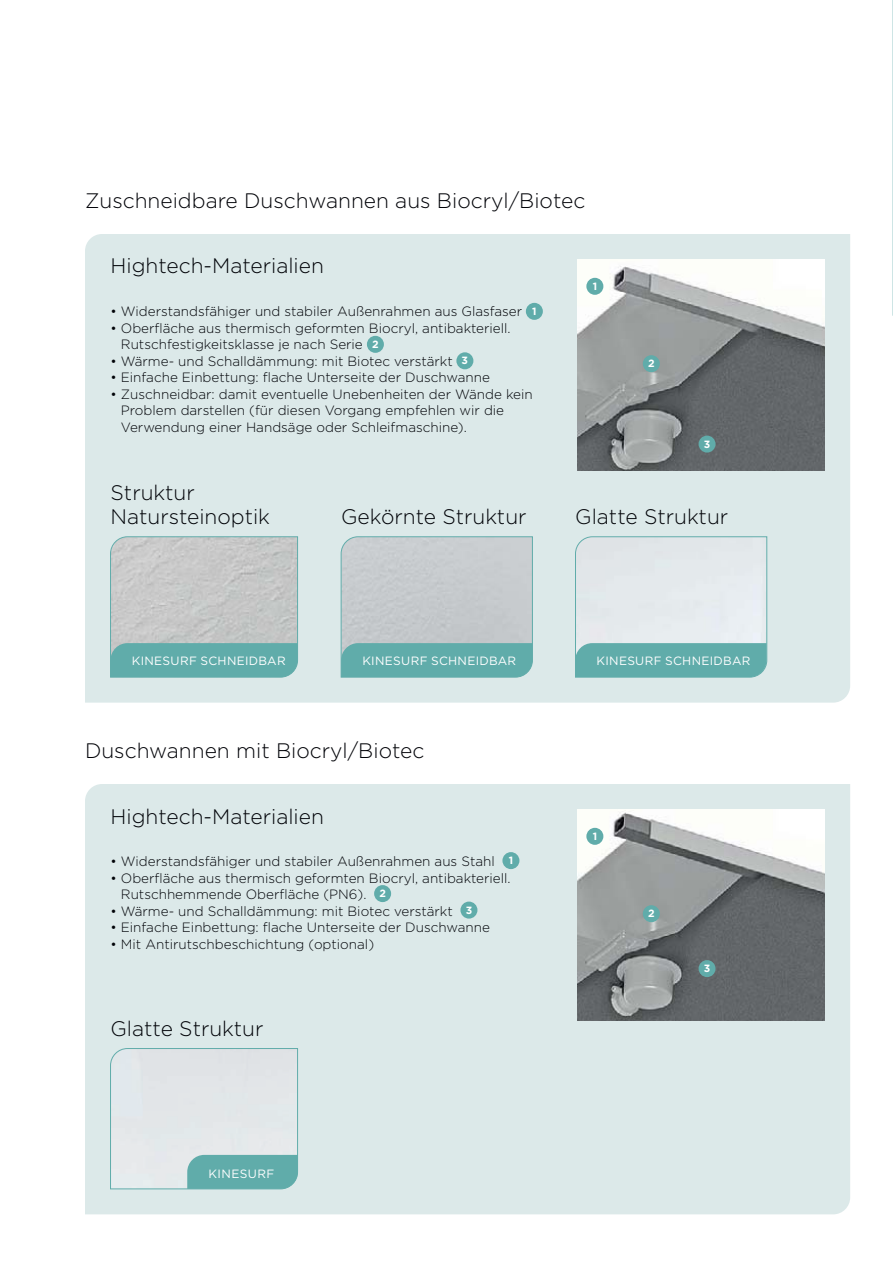
<style>
.page{position:relative;width:893px;height:1263px;background:#fff}
.page>*{position:absolute;margin:0;border:0;box-sizing:border-box;transform-origin:0 0}
.t1{font:300 21px/24px "Gotham";color:#000207}
.t2{font:300 13.5px/16.5px "Gotham";color:#000207}
.t3{font:12px "Gotham";letter-spacing:.025em;color:#fff}
.t4{font:700 10.5px "Gotham";color:#fff}
.s1{font-weight:700;font-size:10.5px;color:#fff}
</style>
<div class="page">
<div style="left:85px;top:234px;width:765px;height:469px;background:#dce9e9"></div>
<div style="left:85px;top:784px;width:765px;height:430px;background:#dce9e9"></div>
<img style="left:577px;top:260px;width:247px;height:210px">
<img style="left:577px;top:810px;width:247px;height:210px">
<div style="left:526px;top:303px;width:17px;height:17px;background:#60acaa;border-radius:50%"></div>
<div style="left:367px;top:336px;width:17px;height:17px;background:#60acaa;border-radius:50%"></div>
<div style="left:456px;top:352px;width:17px;height:17px;background:#60acaa;border-radius:50%"></div>
<div style="left:502px;top:852px;width:17px;height:17px;background:#60acaa;border-radius:50%"></div>
<div style="left:374px;top:885px;width:17px;height:17px;background:#60acaa;border-radius:50%"></div>
<div style="left:460px;top:902px;width:17px;height:17px;background:#60acaa;border-radius:50%"></div>
<svg style="left:110px;top:536px;width:188px;height:142px;background:#acc0c0"></svg>
<svg style="left:341px;top:536px;width:192px;height:142px;background:#abc2c4"></svg>
<svg style="left:575px;top:536px;width:192px;height:142px;background:#c0d8da"></svg>
<div style="left:586px;top:278px;width:17px;height:17px;background:#60acaa;border-radius:50%"></div>
<div style="left:586px;top:828px;width:17px;height:17px;background:#60acaa;border-radius:50%"></div>
<div style="left:643px;top:355px;width:17px;height:17px;background:#60acaa;border-radius:50%"></div>
<div style="left:643px;top:905px;width:17px;height:17px;background:#60acaa;border-radius:50%"></div>
<div style="left:698px;top:436px;width:17px;height:17px;background:#60acaa;border-radius:50%"></div>
<div style="left:698px;top:960px;width:17px;height:17px;background:#60acaa;border-radius:50%"></div>
<svg style="left:110px;top:1048px;width:188px;height:141px;background:#cedddf"></svg>
<svg style="left:892px;top:0;width:1px;height:316px"></svg>
<h1 class="t1" style="left:85px;top:190px;width:502px">Zuschneidbare Duschwannen aus Biocryl/Biotec</h1>
<h1 class="t1" style="left:111px;top:256px;width:215px">Hightech-Materialien</h1>
<p class="t2" style="left:111px;top:304px;width:427px">• Widerstandsfähiger und stabiler Außenrahmen aus Glasfaser <span class="s1">1</span></p>
<p class="t2" style="left:121px;top:321px;width:391px;text-indent:-10px">• Oberfläche aus thermisch geformten Biocryl, antibakteriell.<br>Rutschfestigkeitsklasse je nach Serie <span class="s1">2</span></p>
<p class="t2" style="left:111px;top:353px;width:359px">• Wärme- und Schalldämmung: mit Biotec verstärkt <span class="s1">3</span></p>
<p class="t2" style="left:111px;top:370px;width:381px">• Einfache Einbettung: flache Unterseite der Duschwanne</p>
<p class="t2" style="left:121px;top:386px;width:413px;text-indent:-10px">• Zuschneidbar: damit eventuelle Unebenheiten der Wände kein<br>Problem darstellen (für diesen Vorgang empfehlen wir die<br>Verwendung einer Handsäge oder Schleifmaschine).</p>
<p class="t4" style="left:593px;top:282px;width:6px">1</p>
<p class="t4" style="left:648px;top:360px;width:8px">2</p>
<p class="t4" style="left:704px;top:440px;width:8px">3</p>
<h1 class="t1" style="left:111px;top:482px;width:161px">Struktur<br>Natursteinoptik</h1>
<h1 class="t1" style="left:341px;top:506px;width:187px">Gekörnte Struktur</h1>
<h1 class="t1" style="left:575px;top:506px;width:154px">Glatte Struktur</h1>
<p class="t3" style="left:132px;top:656px;width:155px">KINESURF SCHNEIDBAR</p>
<p class="t3" style="left:362px;top:656px;width:155px">KINESURF SCHNEIDBAR</p>
<p class="t3" style="left:596px;top:656px;width:155px">KINESURF SCHNEIDBAR</p>
<h1 class="t1" style="left:85px;top:740px;width:341px">Duschwannen mit Biocryl/Biotec</h1>
<h1 class="t1" style="left:111px;top:806px;width:215px">Hightech-Materialien</h1>
<p class="t2" style="left:111px;top:854px;width:404px">• Widerstandsfähiger und stabiler Außenrahmen aus Stahl <span class="s1">1</span></p>
<p class="t2" style="left:121px;top:871px;width:391px;text-indent:-10px">• Oberfläche aus thermisch geformten Biocryl, antibakteriell.<br>Rutschhemmende Oberfläche (PN6). <span class="s1">2</span></p>
<p class="t2" style="left:111px;top:904px;width:363px">• Wärme- und Schalldämmung: mit Biotec verstärkt <span class="s1">3</span></p>
<p class="t2" style="left:111px;top:920px;width:381px">• Einfache Einbettung: flache Unterseite der Duschwanne</p>
<p class="t2" style="left:111px;top:936px;width:265px">• Mit Antirutschbeschichtung (optional)</p>
<h1 class="t1" style="left:111px;top:1018px;width:154px">Glatte Struktur</h1>
<p class="t3" style="left:208px;top:1169px;width:67px">KINESURF</p>
<p class="t4" style="left:593px;top:832px;width:6px">1</p>
<p class="t4" style="left:648px;top:910px;width:8px">2</p>
<p class="t4" style="left:704px;top:965px;width:8px">3</p>
</div>
